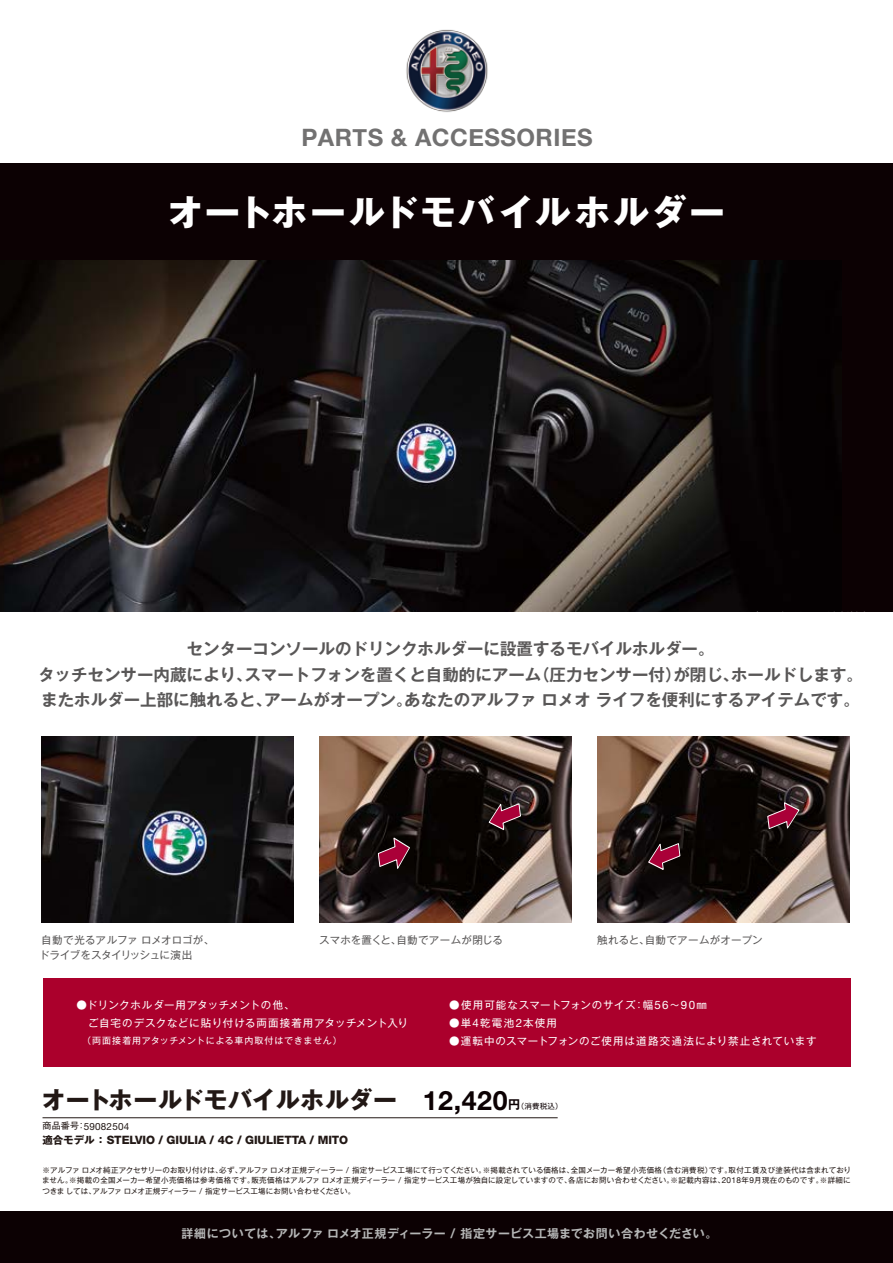
<style>
.page{position:relative;width:893px;height:1263px;background:#fff}
.page>*{position:absolute;margin:0;border:0;box-sizing:border-box;transform-origin:0 0}
.t1{font:700 36px "Gothic MB101 Pro";letter-spacing:.05em;color:#fff}
.t2{font:700 26.7px "Helvetica Neue LT Std";color:#0c0103}
.t3{font:700 24px "Helvetica Neue";letter-spacing:.02em;color:#727171}
.t4{font:700 24px "Gothic MB101 Pro";letter-spacing:-.005em;color:#221815}
.t5{font:700 16.5px/25.5px "Gothic MB101 Pro De";color:#595757;text-align:center}
.t6{font:700 12px "Gothic MB101 Pro De";letter-spacing:.035em;color:#b5b6b6}
.t7{font:800 11.55px "Helvetica Neue LT Std";letter-spacing:-.01em;color:#221815}
.t8{font:10.5px/18.3px "Gothic MB101 Pro";letter-spacing:.065em;color:#fff}
.t9{font:10.5px/15px "Gothic MB101 Pro";letter-spacing:.015em;color:#595757}
.t10{font:10.5px "Gothic MB101 Pro";letter-spacing:.045em;color:#fff}
.t11{font:9.9px "Helvetica Neue LT Std";letter-spacing:.02em;color:#221815}
.t12{font:9px "Gothic MB101 Pro";letter-spacing:.08em;color:#fff}
.t13{font:7.5px/10.5px "Gothic MB101 Pro";letter-spacing:.01em;color:#221815;text-align:justify}
.s1{font-family:"Gothic MB101 Pro";font-size:9px}
.s2{font-family:"Gothic MB101 Pro";font-weight:700;font-size:10.5px}
.s3{font-family:"Helvetica Neue LT Std";font-size:11.55px}
.s4{font-family:"Gothic MB101 Pro De";font-size:12.15px}
.s5{font-family:"Gothic MB101 Pro";font-weight:400;font-size:7.5px}
.s6{font-family:"Helvetica Neue";font-size:8.25px}
.s7{font-family:"Helvetica Neue LT Std";font-size:13.2px}
</style>
<div class="page">
<div style="left:0;top:1212px;width:893px;height:51px;background:#0c0103"></div>
<div style="left:43px;top:978px;width:807px;height:89px;background:#ab002c"></div>
<img style="left:42px;top:736px;width:252px;height:187px">
<img style="left:319px;top:736px;width:253px;height:187px">
<img style="left:597px;top:736px;width:252px;height:187px">
<div style="left:0;top:164px;width:893px;height:96px;background:#0c0103"></div>
<div style="left:0;top:260px;width:893px;height:351px;background:#050102"></div>
<img style="left:0;top:260px;width:779px;height:351px">
<hr style="left:43px;top:1117px;width:515px;height:1px;background:#221815">
<img style="left:406px;top:29px;width:82px;height:83px">
<svg style="left:376px;top:830px;width:37px;height:47px;background:#1b1715"></svg>
<svg style="left:486px;top:795px;width:36px;height:42px;background:#25201f"></svg>
<svg style="left:646px;top:835px;width:36px;height:42px;background:#1a1715"></svg>
<svg style="left:766px;top:795px;width:36px;height:42px;background:#272221"></svg>
<h3 class="t3" style="left:301px;top:118px;width:293px">PARTS &amp; ACCESSORIES</h3>
<h1 class="t1" style="left:168px;top:183px;width:558px">オートホールドモバイルホルダー</h1>
<h3 class="t5" style="left:38px;top:634px;width:826px">センターコンソールのドリンクホルダーに設置するモバイルホルダー。<br>タッチセンサー内蔵により、スマートフォンを置くと自動的にアーム（圧力センサー付）が閉じ、ホールドします。またホルダー上部に触れると、アームがオープン。あなたのアルファロメオライフを便利にするアイテムです。</h3>
<h3 class="t9" style="left:39px;top:931px;width:177px">自動で光るアルファロメオロゴが、ドライブをスタイリッシュに演出</h3>
<h3 class="t9" style="left:319px;top:931px;width:185px">スマホを置くと、自動でアームが閉じる</h3>
<h3 class="t9" style="left:597px;top:931px;width:167px">触れると、自動でアームがオープン</h3>
<h3 class="t8" style="left:77px;top:994px;width:333px">●ドリンクホルダー用アタッチメントの他、<br>　ご自宅のデスクなどに貼り付ける両面接着用アタッチメント入り</h3>
<p class="t12" style="left:82px;top:1033px;width:261px">（両面接着用アタッチメントによる車内取付はできません）</p>
<h3 class="t4" style="left:42px;top:1080px;width:357px">オートホールドモバイルホルダー</h3>
<h3 class="t11" style="left:43px;top:1120px;width:88px"><span class="s1">商品番号：</span>59082504</h3>
<h3 class="t7" style="left:43px;top:1133px;width:307px"><span class="s2">適合モデル：</span> STELVIO / GIULIA / 4C / GIULIETTA / MITO</h3>
<h3 class="t10" style="left:449px;top:996px;width:259px">●使用可能なスマートフォンのサイズ：幅<span class="s3">56</span>～<span class="s3">90</span>㎜</h3>
<h3 class="t8" style="left:449px;top:1012px;width:109px">●単<span class="s3">4</span>乾電池<span class="s3">2</span>本使用</h3>
<h3 class="t8" style="left:449px;top:1031px;width:369px">●運転中のスマートフォンのご使用は道路交通法により禁止されています</h3>
<h2 class="t2" style="left:423px;top:1084px;width:142px">12,420<span class="s4">円</span><span class="s5">（消費税込）</span></h2>
<p class="t13" style="left:42px;top:1163px;width:810px">※アルファロメオ純正アクセサリーのお取り付けは、必ず、アルファロメオ正規ディーラー <span class="s6">/</span> 指定サービス工場にて行ってください。※掲載されている価格は、全国メーカー希望小売価格（含む消費税）です。取付工賃及び塗装代は含まれておりません。※掲載の全国メーカー希望小売価格は参考価格です。販売価格はアルファロメオ正規ディーラー <span class="s6">/</span> 指定サービス工場が独自に設定していますので、各店にお問い合わせください。※記載内容は、<span class="s6">2018</span>年<span class="s6">9</span>月現在のものです。※詳細につきましては、アルファロメオ正規ディーラー <span class="s6">/</span> 指定サービス工場にお問い合わせください。</p>
<h3 class="t6" style="left:182px;top:1223px;width:537px">詳細については、アルファロメオ正規ディーラー <span class="s7">/</span> 指定サービス工場までお問い合わせください。</h3>
</div>
